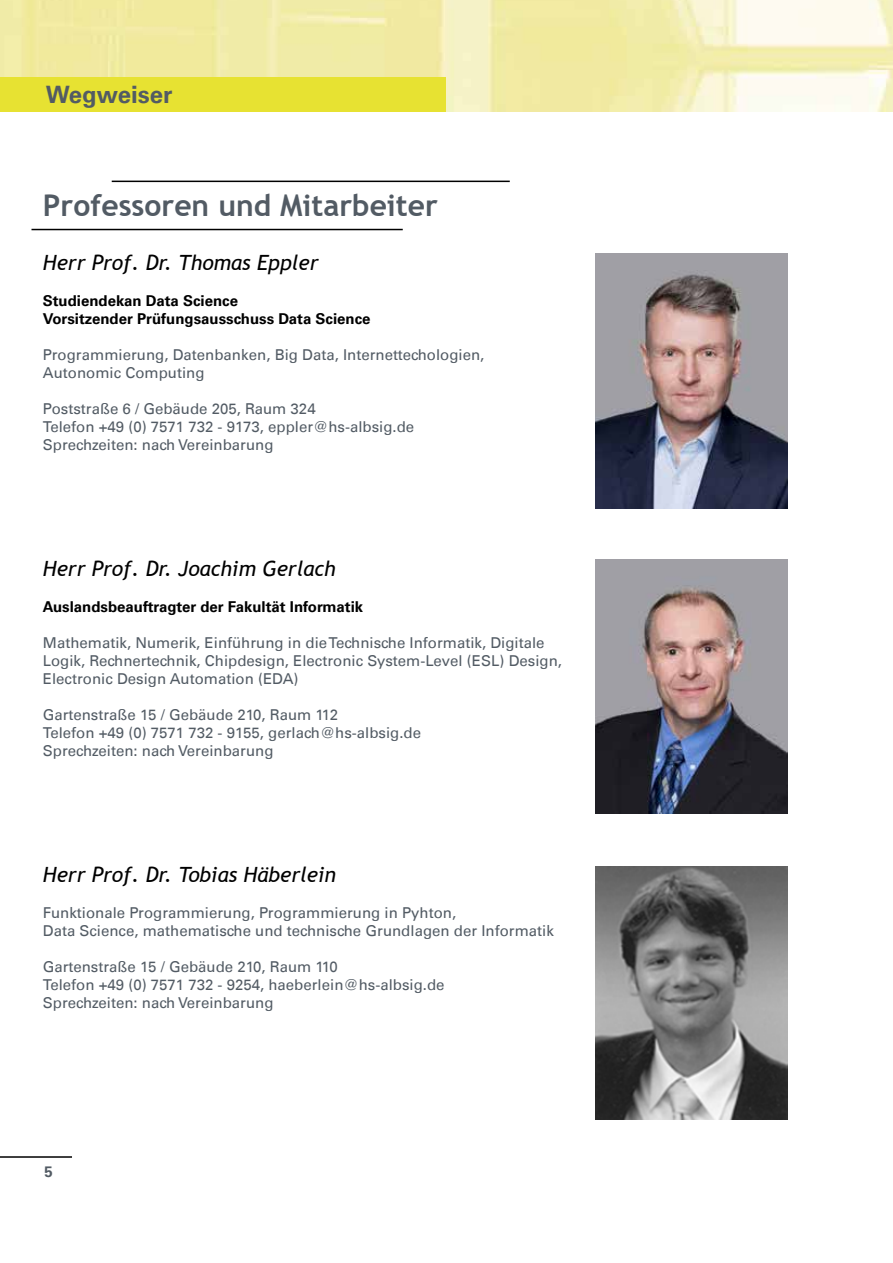
<style>
.page{position:relative;width:893px;height:1263px;background:#fff}
.page>*{position:absolute;margin:0;border:0;box-sizing:border-box;transform-origin:0 0}
.t1{font:700 30px "Trebuchet MS";color:#525b64}
.t2{font:700 24px "Univers LT";color:#525b64}
.t3{font:italic 21px "Trebuchet MS";color:#000}
.t4{font:15px/18px "Univers LT";color:#525b64}
.t5{font:700 15px/18px "Univers LT";color:#000}
.t6{font:700 15px "Univers LT";color:#525b64}
</style>
<div class="page">
<img style="left:0;top:0;width:893px;height:112px">
<div style="left:0;top:78px;width:446px;height:34px;background:#e7e232"></div>
<hr style="left:0;top:1156px;width:72px;height:2px;background:#000">
<hr style="left:112px;top:181px;width:398px;height:1px;background:#000">
<hr style="left:31px;top:229px;width:372px;height:1px;background:#000">
<img style="left:596px;top:253px;width:191px;height:255px">
<img style="left:596px;top:560px;width:191px;height:253px">
<img style="left:596px;top:866px;width:191px;height:253px">
<h2 class="t2" style="left:46px;top:81px;width:128px">Wegweiser</h2>
<h1 class="t1" style="left:43px;top:186px;width:396px">Professoren und Mitarbeiter</h1>
<h3 class="t3" style="left:43px;top:249px;width:277px">Herr Prof. Dr. Thomas Eppler</h3>
<p class="t5" style="left:43px;top:292px;width:329px">Studiendekan Data Science<br>Vorsitzender Prüfungsausschuss Data Science</p>
<p class="t4" style="left:43px;top:346px;width:443px">Programmierung, Datenbanken, Big Data, Internettechologien,<br>Autonomic Computing</p>
<p class="t4" style="left:43px;top:400px;width:373px">Poststraße 6 / Gebäude 205, Raum 324<br>Telefon +49 (0) 7571 732 - 9173, eppler@hs-albsig.de<br>Sprechzeiten: nach Vereinbarung</p>
<h3 class="t3" style="left:43px;top:555px;width:294px">Herr Prof. Dr. Joachim Gerlach</h3>
<p class="t5" style="left:43px;top:598px;width:322px">Auslandsbeauftragter der Fakultät Informatik</p>
<p class="t4" style="left:43px;top:634px;width:520px">Mathematik, Numerik, Einführung in die Technische Informatik, Digitale<br>Logik, Rechnertechnik, Chipdesign, Electronic System-Level (ESL) Design,<br>Electronic Design Automation (EDA)</p>
<p class="t4" style="left:43px;top:706px;width:380px">Gartenstraße 15 / Gebäude 210, Raum 112<br>Telefon +49 (0) 7571 732 - 9155, gerlach@hs-albsig.de<br>Sprechzeiten: nach Vereinbarung</p>
<h3 class="t3" style="left:43px;top:861px;width:295px">Herr Prof. Dr. Tobias Häberlein</h3>
<p class="t4" style="left:43px;top:904px;width:512px">Funktionale Programmierung, Programmierung in Pyhton,<br>Data Science, mathematische und technische Grundlagen der Informatik</p>
<p class="t4" style="left:43px;top:958px;width:403px">Gartenstraße 15 / Gebäude 210, Raum 110<br>Telefon +49 (0) 7571 732 - 9254, haeberlein@hs-albsig.de<br>Sprechzeiten: nach Vereinbarung</p>
<p class="t6" style="left:44px;top:1163px;width:10px">5</p>
</div>
